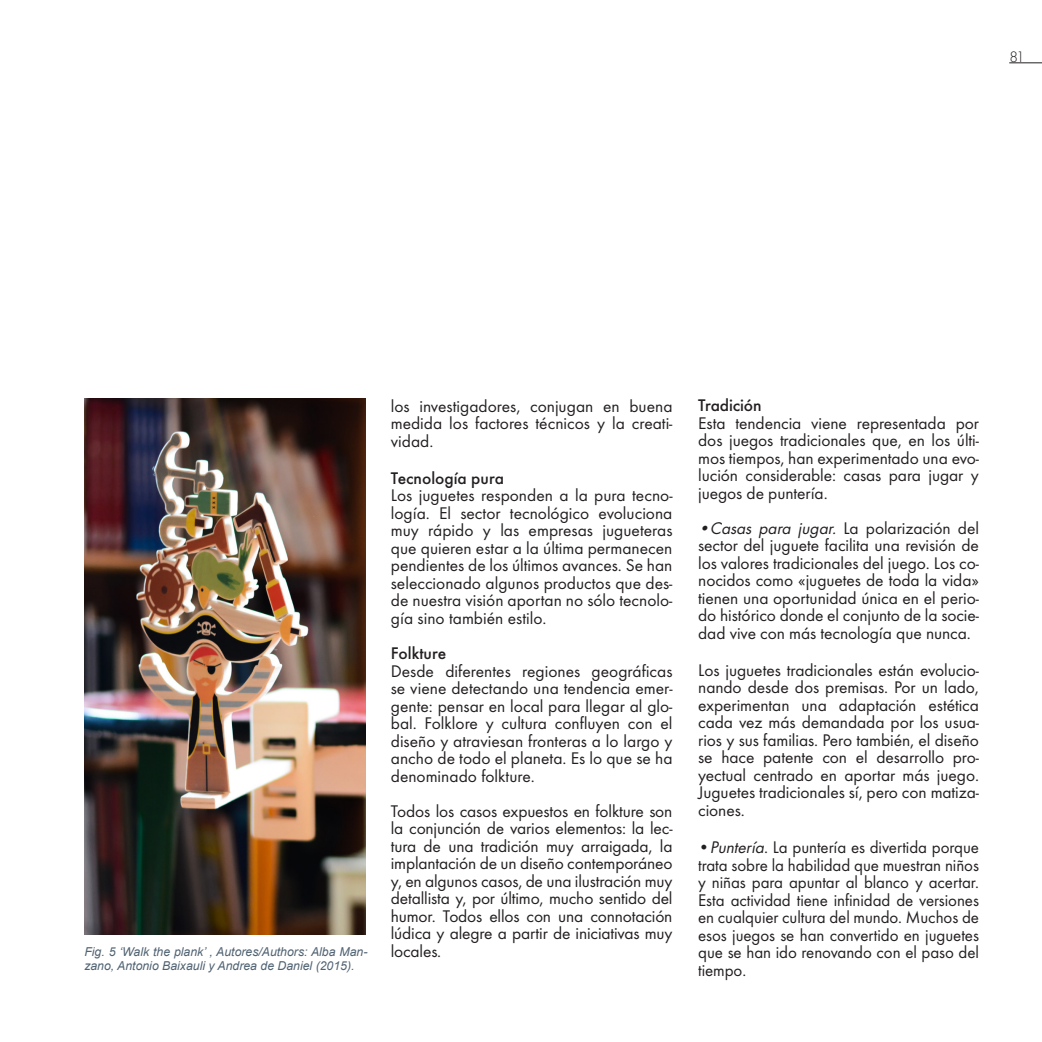
<style>
.page{position:relative;width:1042px;height:1042px;background:#fff}
.page>*{position:absolute;margin:0;border:0;box-sizing:border-box;transform-origin:0 0}
.PARRAFO_LIBRO_ALL_AB{font:17.5px/17.5px "Futura T";letter-spacing:-.005em;color:#231f20;text-align:justify}
.t1{font:500 17.5px "Futura T";color:#231f20}
.t2{font:300 15.75px "Futura PT";color:#231f20}
.PARRAFO_PIE_DE_FOTO{font:italic 12.25px "Arial";color:#506272}
.s1{font-style:italic}
</style>
<div class="page">
<hr style="left:1009px;top:63px;width:33px;height:1px;background:#231f20">
<img style="left:84px;top:399px;width:282px;height:536px">
<p class="t2" style="left:1009px;top:48px;width:17px">81</p>
<p class="PARRAFO_LIBRO_ALL_AB" style="left:391px;top:397px;width:283px">los investigadores, conjugan en buena medida los factores técnicos y la creati&shy;vidad.</p>
<p class="t1" style="left:391px;top:468px;width:115px">Tecnología pura</p>
<p class="PARRAFO_LIBRO_ALL_AB" style="left:391px;top:487px;width:283px">Los juguetes responden a la pura tecno&shy;logía. El sector tecnológico evoluciona muy rápido y las empresas jugueteras que quieren estar a la última permanecen pendientes de los últimos avances. Se han seleccionado algunos productos que des&shy;de nuestra visión aportan no sólo tecnolo&shy;gía sino también estilo.</p>
<p class="t1" style="left:391px;top:643px;width:57px">Folkture</p>
<p class="PARRAFO_LIBRO_ALL_AB" style="left:391px;top:662px;width:283px">Desde diferentes regiones geográficas se viene detectando una tendencia emer&shy;gente: pensar en local para llegar al glo&shy;bal. Folklore y cultura confluyen con el diseño y atraviesan fronteras a lo largo y ancho de todo el planeta. Es lo que se ha denominado folkture.</p>
<p class="PARRAFO_LIBRO_ALL_AB" style="left:391px;top:802px;width:283px">Todos los casos expuestos en folkture son la conjunción de varios elementos: la lec&shy;tura de una tradición muy arraigada, la implantación de un diseño contemporáneo y, en algunos casos, de una ilustración muy detallista y, por último, mucho sentido del humor. Todos ellos con una connotación lúdica y alegre a partir de iniciativas muy</p>
<p class="PARRAFO_PIE_DE_FOTO" style="left:84px;top:943px;width:285px">Fig. 5 ‘Walk the plank’ , Autores/Authors: Alba Man-</p>
<p class="PARRAFO_LIBRO_ALL_AB" style="left:391px;top:942px;width:52px">locales.</p>
<p class="PARRAFO_PIE_DE_FOTO" style="left:84px;top:958px;width:272px">zano, Antonio Baixauli y Andrea de Daniel (2015).</p>
<p class="t1" style="left:698px;top:395px;width:65px">Tradición</p>
<p class="PARRAFO_LIBRO_ALL_AB" style="left:698px;top:414px;width:282px">Esta tendencia viene representada por dos juegos tradicionales que, en los últi&shy;mos tiempos, han experimentado una evo&shy;lución considerable: casas para jugar y juegos de puntería.</p>
<p class="PARRAFO_LIBRO_ALL_AB" style="left:698px;top:519px;width:282px"><span class="s1">•Casas para jugar.</span> La polarización del sector del juguete facilita una revisión de los valores tradicionales del juego. Los co&shy;nocidos como «juguetes de toda la vida» tienen una oportunidad única en el perio&shy;do histórico donde el conjunto de la socie&shy;dad vive con más tecnología que nunca.</p>
<p class="PARRAFO_LIBRO_ALL_AB" style="left:698px;top:661px;width:282px">Los juguetes tradicionales están evolucio&shy;nando desde dos premisas. Por un lado, experimentan una adaptación estética cada vez más demandada por los usua&shy;rios y sus familias. Pero también, el diseño se hace patente con el desarrollo pro&shy;yectual centrado en aportar más juego.<br>Juguetes tradicionales sí, pero con matiza&shy;ciones.</p>
<p class="PARRAFO_LIBRO_ALL_AB" style="left:698px;top:838px;width:282px">•<span class="s1">Puntería</span>. La puntería es divertida porque trata sobre la habilidad que muestran niños y niñas para apuntar al blanco y acertar.<br>Esta actividad tiene infinidad de versiones en cualquier cultura del mundo. Muchos de esos juegos se han convertido en juguetes que se han ido renovando con el paso del tiempo.</p>
</div>
